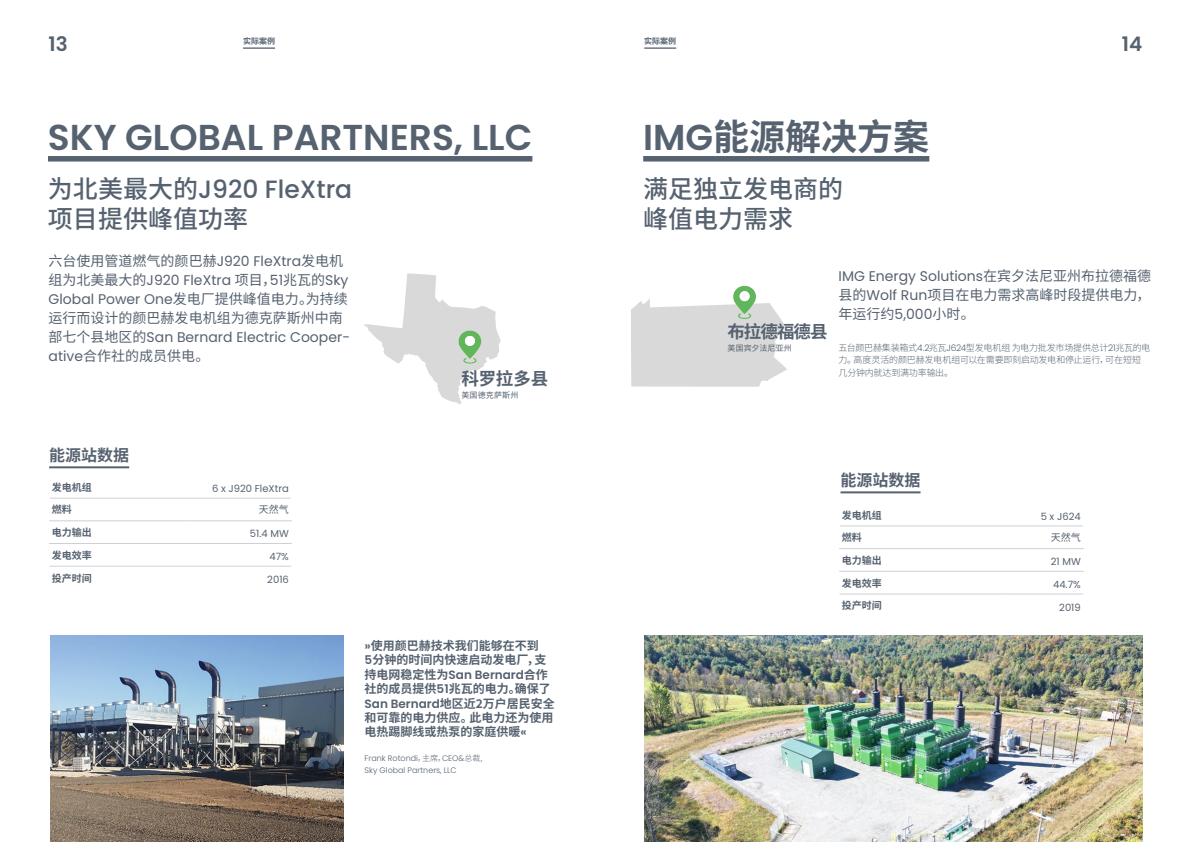
<style>
.page{position:relative;width:1191px;height:842px;background:#fff}
.page>*{position:absolute;margin:0;border:0;box-sizing:border-box;transform-origin:0 0}
.t1{font:600 36px "Poppins";color:#566270}
.t2{font:700 36px "Source Han Sans CN";color:#566270}
.t3{font:500 25px/30px "Source Han Sans CN";color:#566270}
.t4{font:500 25px "Poppins";color:#566270}
.t5{font:600 20px "Poppins";color:#566270}
.t6{font:700 17.5px "Source Han Sans CN";letter-spacing:-.04em;color:#566270}
.t7{font:700 16px "Source Han Sans CN";color:#566270}
.t8{font:14px/19px "Poppins";color:#566270}
.t9{font:14px/19px "Source Han Sans CN";color:#566270}
.t10{font:700 12px/14.4px "Source Han Sans CN";color:#566270}
.t11{font:600 12px "Poppins";color:#566270}
.t12{font:10px "Poppins";color:#566270}
.t13{font:700 10px "Source Han Sans CN";color:#566270}
.t14{font:10px "Source Han Sans CN";color:#566270}
.t15{font:300 9px/12.5px "Source Han Sans CN";letter-spacing:-.02em;color:#566270}
.t16{font:300 8px/12.5px "Poppins";color:#566270}
.t17{font:8px "Source Han Sans CN";letter-spacing:.015em;color:#566270}
.t18{font:700 8px "Source Han Sans CN";color:#566270}
.s1{font-family:"Source Han Sans CN"}
.s2{font-family:"Poppins"}
.s3{font-family:"Poppins";font-weight:600}
.s4{font-family:"Source Han Sans CN";font-weight:700}
</style>
<div class="page">
<div style="left:48px;top:156px;width:484px;height:6px;background:#566270"></div>
<hr style="left:50px;top:498px;width:137px;height:1px;background:#cfd0d6">
<hr style="left:187px;top:498px;width:104px;height:1px;background:#cfd0d6">
<hr style="left:49px;top:521px;width:138px;height:1px;background:#cfd0d6">
<hr style="left:187px;top:521px;width:105px;height:1px;background:#cfd0d6">
<hr style="left:49px;top:543px;width:138px;height:1px;background:#cfd0d6">
<hr style="left:187px;top:543px;width:105px;height:1px;background:#cfd0d6">
<hr style="left:50px;top:566px;width:137px;height:1px;background:#cfd0d6">
<hr style="left:187px;top:566px;width:104px;height:1px;background:#cfd0d6">
<hr style="left:49px;top:466px;width:80px;height:2px;background:#566270">
<hr style="left:840px;top:491px;width:80px;height:2px;background:#566270">
<div style="left:643px;top:156px;width:286px;height:6px;background:#566270"></div>
<hr style="left:840px;top:526px;width:166px;height:1px;background:#cfd0d6">
<hr style="left:1006px;top:526px;width:76px;height:1px;background:#cfd0d6">
<hr style="left:839px;top:548px;width:167px;height:1px;background:#cfd0d6">
<hr style="left:1006px;top:548px;width:77px;height:1px;background:#cfd0d6">
<hr style="left:839px;top:571px;width:167px;height:1px;background:#cfd0d6">
<hr style="left:1006px;top:571px;width:77px;height:1px;background:#cfd0d6">
<hr style="left:839px;top:594px;width:167px;height:1px;background:#cfd0d6">
<hr style="left:1006px;top:594px;width:77px;height:1px;background:#cfd0d6">
<img style="left:644px;top:636px;width:498px;height:206px">
<img style="left:50px;top:636px;width:293px;height:206px">
<hr style="left:243px;top:47px;width:32px;height:2px;background:#566270">
<hr style="left:644px;top:47px;width:32px;height:2px;background:#566270">
<svg style="left:631px;top:285px;width:156px;height:102px"></svg>
<div style="left:739px;top:291px;width:10px;height:10px;background:#fff;border-radius:50%"></div>
<svg style="left:364px;top:273px;width:137px;height:132px"></svg>
<div style="left:465px;top:336px;width:10px;height:10px;background:#fff;border-radius:50%"></div>
<h3 class="t5" style="left:49px;top:32px;width:21px">13</h3>
<h3 class="t5" style="left:1121px;top:32px;width:22px">14</h3>
<p class="t18" style="left:243px;top:37px;width:33px">实际案例</p>
<p class="t18" style="left:644px;top:37px;width:33px">实际案例</p>
<h1 class="t1" style="left:48px;top:116px;width:486px">SKY GLOBAL PARTNERS, LLC</h1>
<h2 class="t4" style="left:48px;top:175px;width:306px"><span class="s1">为北美最大的</span>J920 FleXtra</h2>
<h2 class="t3" style="left:48px;top:204px;width:201px">项目提供峰值功率</h2>
<p class="t9" style="left:49px;top:252px;width:296px">六台使用管道燃气的颜巴赫<span class="s2">J920 FleXtra</span>发电机</p>
<p class="t8" style="left:49px;top:271px;width:301px"><span class="s1">组为北美最大的</span>J920 FleXtra <span class="s1">项目，</span>51<span class="s1">兆瓦的</span>Sky<br>Global Power One<span class="s1">发电厂提供峰值电力。为持续</span></p>
<p class="t9" style="left:49px;top:309px;width:296px">运行而设计的颜巴赫发电机组为德克萨斯州中南</p>
<p class="t8" style="left:49px;top:328px;width:303px"><span class="s1">部七个县地区的</span>San Bernard Electric Cooper-</p>
<p class="t9" style="left:49px;top:347px;width:162px"><span class="s2">ative</span>合作社的成员供电。</p>
<p class="t7" style="left:49px;top:446px;width:82px">能源站数据</p>
<p class="t13" style="left:52px;top:481px;width:41px">发电机组</p>
<p class="t12" style="left:212px;top:483px;width:78px">6 x J920 FleXtra</p>
<p class="t13" style="left:52px;top:504px;width:21px">燃料</p>
<p class="t14" style="left:259px;top:504px;width:31px">天然气</p>
<p class="t13" style="left:52px;top:527px;width:41px">电力输出</p>
<p class="t12" style="left:250px;top:528px;width:40px">51.4 MW</p>
<p class="t13" style="left:52px;top:549px;width:41px">发电效率</p>
<p class="t12" style="left:269px;top:551px;width:21px">47%</p>
<p class="t13" style="left:52px;top:572px;width:41px">投产时间</p>
<p class="t12" style="left:267px;top:573px;width:23px">2016</p>
<p class="t6" style="left:461px;top:368px;width:88px">科罗拉多县</p>
<p class="t17" style="left:461px;top:390px;width:58px">美国德克萨斯州</p>
<p class="t10" style="left:364px;top:639px;width:183px"><span class="s3">»</span>使用颜巴赫技术我们能够在不到<br><span class="s3">5</span>分钟的时间内快速启动发电厂，支</p>
<p class="t11" style="left:364px;top:668px;width:185px"><span class="s4">持电网稳定性为</span>San Bernard<span class="s4">合作</span></p>
<p class="t10" style="left:364px;top:682px;width:188px">社的成员提供<span class="s3">51</span>兆瓦的电力。确保了</p>
<p class="t11" style="left:364px;top:696px;width:192px">San Bernard<span class="s4">地区近2万户居民安全</span></p>
<p class="t10" style="left:364px;top:711px;width:190px">和可靠的电力供应。此电力还为使用电热踢脚线或热泵的家庭供暖<span class="s3">«</span></p>
<p class="t16" style="left:364px;top:752px;width:119px">Frank Rotondi<span class="s1">，主席，</span>CEO&amp;<span class="s1">总裁,<br></span>Sky Global Partners, LLC</p>
<h1 class="t2" style="left:643px;top:116px;width:288px"><span class="s3">IMG</span>能源解决方案</h1>
<h2 class="t3" style="left:643px;top:174px;width:201px">满足独立发电商的峰值电力需求</h2>
<p class="t6" style="left:727px;top:322px;width:101px">布拉德福德县</p>
<p class="t17" style="left:727px;top:344px;width:66px">美国宾夕法尼亚州</p>
<p class="t8" style="left:838px;top:267px;width:314px">IMG Energy Solutions<span class="s1">在宾夕法尼亚州布拉德福德</span></p>
<p class="t9" style="left:838px;top:286px;width:313px">县的<span class="s2">Wolf Run</span>项目在电力需求高峰时段提供电力，年运行约<span class="s2">5,000</span>小时。</p>
<p class="t15" style="left:838px;top:341px;width:313px">五台颜巴赫集装箱式<span class="s2">4.2</span>兆瓦<span class="s2">J624</span>型发电机组 为电力批发市场提供总计<span class="s2">21</span>兆瓦的电力。高度灵活的颜巴赫发电机组可以在需要即刻启动发电和停止运行，可在短短几分钟内就达到满功率输出。</p>
<p class="t7" style="left:840px;top:471px;width:81px">能源站数据</p>
<p class="t13" style="left:842px;top:509px;width:41px">发电机组</p>
<p class="t12" style="left:1040px;top:510px;width:42px">5 x J624</p>
<p class="t13" style="left:842px;top:532px;width:21px">燃料</p>
<p class="t14" style="left:1050px;top:532px;width:31px">天然气</p>
<p class="t13" style="left:842px;top:555px;width:41px">电力输出</p>
<p class="t12" style="left:1050px;top:556px;width:31px">21 MW</p>
<p class="t13" style="left:842px;top:577px;width:41px">发电效率</p>
<p class="t12" style="left:1053px;top:579px;width:29px">44.7%</p>
<p class="t13" style="left:842px;top:600px;width:41px">投产时间</p>
<p class="t12" style="left:1059px;top:601px;width:23px">2019</p>
</div>
